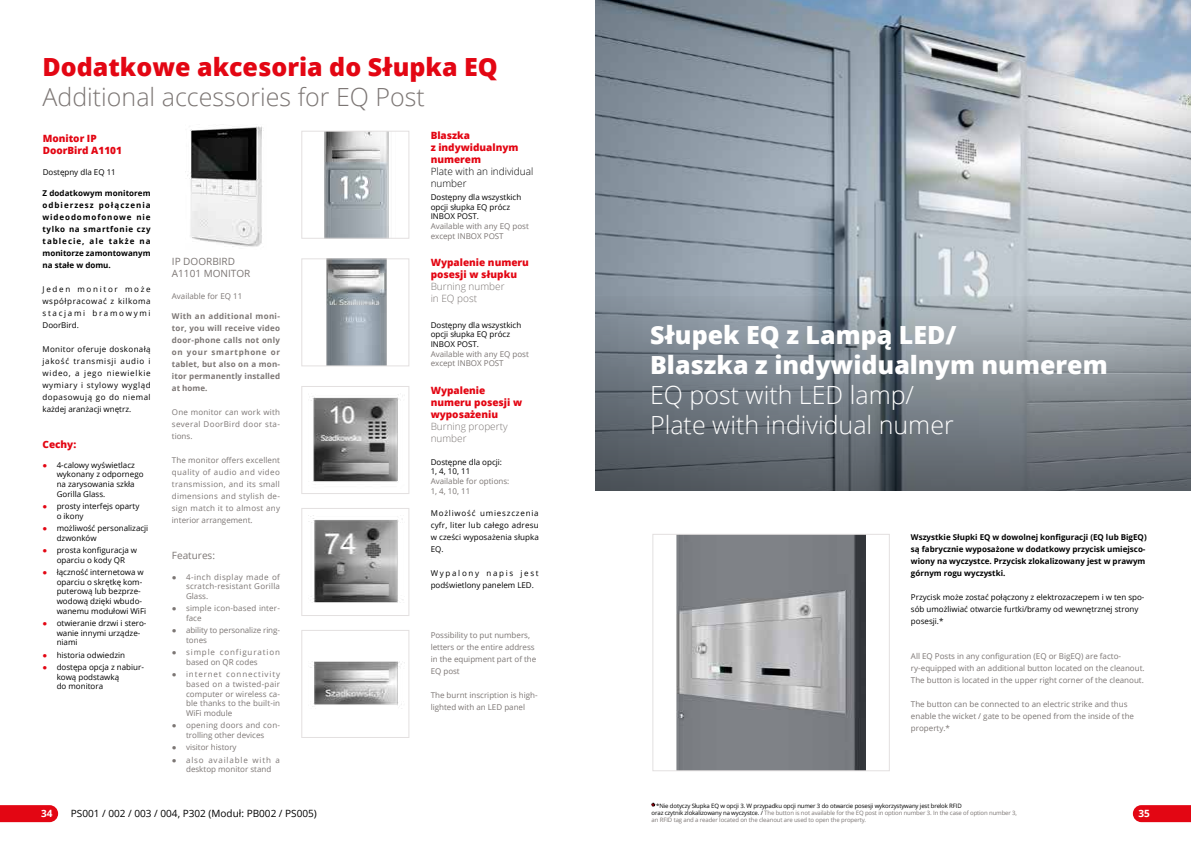
<style>
.page{position:relative;width:1191px;height:842px;background:#fff}
.page>*{position:absolute;margin:0;border:0;box-sizing:border-box;transform-origin:0 0}
.t1{font:800 25px/30px "Open Sans";color:#fff}
.t2{font:300 25px/30px "Open Sans";color:#fff}
.t3{font:300 25px "Open Sans";color:#7c7674}
.t4{font:800 25px "Open Sans";color:#e30613}
.t5{font:800 10px/12px "Open Sans";color:#e30613}
.t6{font:300 10px/12px "Open Sans";color:#7c7674}
.t7{font:10px "Open Sans";color:#000}
.t8{font:10px/12px "Open Sans";color:#7c7674}
.t9{font:300 10px/12px "Open Sans";color:#000}
.t10{font:700 10px "Open Sans";color:#fff}
.t11{font:8px/12px "Open Sans";color:#7c7674}
.t12{font:8px/9.6px "Open Sans";color:#000}
.t13{font:700 8px/12px "Open Sans";color:#000;text-align:justify}
.t14{font:700 8px/12px "Open Sans";letter-spacing:.015em;color:#7c7674;text-align:justify}
.t15{font:8px/9.6px "Open Sans";letter-spacing:.11em;color:#7c7674}
.t16{font:8px/9.6px "Open Sans";letter-spacing:.02em;color:#7c7674}
.t17{font:6px/7.2px "Open Sans";letter-spacing:-.02em;color:#7c7674}
.s1{font-family:"Arial";color:#e30613}
.s2{font-family:"Arial"}
.s3{color:#000}
</style>
<div class="page">
<img style="left:185px;top:126px;width:79px;height:121px">
<img style="left:324px;top:133px;width:65px;height:104px">
<div style="left:301px;top:131px;width:108px;height:108px;border:1px solid #e3e0e0"></div>
<img style="left:326px;top:260px;width:61px;height:104px">
<div style="left:301px;top:258px;width:108px;height:108px;border:1px solid #e3e0e0"></div>
<img style="left:311px;top:394px;width:90px;height:88px">
<div style="left:301px;top:386px;width:108px;height:108px;border:1px solid #e3e0e0"></div>
<img style="left:308px;top:515px;width:95px;height:88px">
<div style="left:301px;top:508px;width:108px;height:108px;border:1px solid #e3e0e0"></div>
<img style="left:310px;top:661px;width:95px;height:48px">
<div style="left:301px;top:630px;width:108px;height:108px;border:1px solid #e3e0e0"></div>
<img style="left:595px;top:0;width:596px;height:297px">
<svg style="left:595px;top:297px;width:596px;height:194px;background:#788088"></svg>
<img style="left:677px;top:536px;width:188px;height:233px">
<div style="left:652px;top:534px;width:237px;height:237px;border:1px solid #e3e0e0"></div>
<svg style="left:1132px;top:805px;width:59px;height:17px"></svg>
<svg style="left:0;top:805px;width:58px;height:17px"></svg>
<h1 class="t4" style="left:43px;top:48px;width:457px">Dodatkowe akcesoria do Słupka EQ</h1>
<h1 class="t3" style="left:43px;top:80px;width:384px">Additional accessories for EQ Post</h1>
<p class="t5" style="left:43px;top:131px;width:81px">Monitor IP<br>DoorBird A1101</p>
<p class="t12" style="left:43px;top:167px;width:75px">Dostępny dla EQ 11</p>
<p class="t13" style="left:43px;top:186px;width:110px">Z dodatkowym monitorem odbierzesz połączenia wideodomofonowe nie tylko na smartfonie czy tablecie, ale także na monitorze zamontowanym na stałe w domu.</p>
<p class="t12" style="left:43px;top:282px;width:110px;line-height:12px;text-align:justify">Jeden monitor może współpracować z kilkoma stacjami bramowymi DoorBird.</p>
<p class="t12" style="left:43px;top:342px;width:110px;line-height:12px;text-align:justify">Monitor oferuje doskonałą jakość transmisji audio i wideo, a jego niewielkie wymiary i stylowy wygląd dopasowują go do niemal każdej aranżacji wnętrz.</p>
<p class="t5" style="left:43px;top:437px;width:35px">Cechy:</p>
<p class="t12" style="left:57px;top:460px;width:88px;text-indent:-14px"><span class="s1">●</span> 4-calowy wyświetlacz wykonany z odpornego na zarysowania szkła<br>Gorilla Glass.</p>
<p class="t12" style="left:57px;top:501px;width:84px;text-indent:-14px"><span class="s1">●</span> prosty interfejs oparty o ikony</p>
<p class="t12" style="left:57px;top:523px;width:93px;text-indent:-14px"><span class="s1">●</span> możliwość personalizacji dzwonków</p>
<p class="t12" style="left:43px;top:545px;width:96px;text-align:center"><span class="s1">●</span> prosta konfiguracja w oparciu o kody QR</p>
<p class="t12" style="left:57px;top:567px;width:91px;text-indent:-14px"><span class="s1">●</span> łączność internetowa w oparciu o skrętkę kom&shy;puterową lub bezprze&shy;wodową dzięki wbudo&shy;wanemu modułowi WiFi</p>
<p class="t12" style="left:57px;top:618px;width:91px;text-indent:-14px"><span class="s1">●</span> otwieranie drzwi i stero&shy;wanie innymi urządze&shy;niami</p>
<p class="t12" style="left:43px;top:650px;width:84px"><span class="s1">●</span> historia odwiedzin</p>
<p class="t12" style="left:57px;top:662px;width:89px;text-indent:-14px"><span class="s1">●</span> dostępa opcja z nabiur&shy;kową podstawką<br>do monitora</p>
<p class="t8" style="left:172px;top:255px;width:80px">IP DOORBIRD<br>A1101 MONITOR</p>
<p class="t11" style="left:172px;top:290px;width:72px">Available for EQ 11</p>
<p class="t14" style="left:172px;top:310px;width:110px">With an additional moni&shy;tor, you will receive video door-phone calls not only on your smartphone or tablet, but also on a mon&shy;itor permanently installed at home.</p>
<p class="t11" style="left:172px;top:406px;width:110px;text-align:justify">One monitor can work with several DoorBird door sta&shy;tions.</p>
<p class="t11" style="left:172px;top:454px;width:110px;text-align:justify">The monitor offers excellent quality of audio and video transmission, and its small dimensions and stylish de&shy;sign match it to almost any interior arrangement.</p>
<p class="t8" style="left:172px;top:549px;width:45px">Features:</p>
<p class="t11" style="left:186px;top:572px;width:95px;line-height:9.6px;text-align:justify;text-indent:-14px"><span class="s2">●</span> 4-inch display made of scratch-resistant Gorilla Glass.</p>
<p class="t16" style="left:186px;top:603px;width:95px;text-indent:-14px"><span class="s2">●</span> simple icon-based inter&shy;face</p>
<p class="t11" style="left:186px;top:625px;width:95px;line-height:9.6px;text-indent:-14px"><span class="s2">●</span> ability to personalize ring&shy;tones</p>
<p class="t15" style="left:186px;top:647px;width:95px;text-indent:-14px"><span class="s2">●</span> simple configuration based on QR codes</p>
<p class="t11" style="left:186px;top:669px;width:95px;line-height:9.6px;text-align:justify;text-indent:-14px"><span class="s2">●</span> internet connectivity based on a twisted-pair computer or wireless ca&shy;ble thanks to the built-in WiFi module</p>
<p class="t11" style="left:172px;top:720px;width:110px;line-height:9.6px;text-align:center"><span class="s2">●</span> opening doors and con&shy;trolling other devices</p>
<p class="t11" style="left:172px;top:741px;width:66px"><span class="s2">●</span> visitor history</p>
<p class="t11" style="left:186px;top:755px;width:95px;line-height:9.6px;text-indent:-14px"><span class="s2">●</span> also available with a desktop monitor stand</p>
<p class="t5" style="left:431px;top:129px;width:89px">Blaszka<br>z indywidualnym numerem</p>
<p class="t9" style="left:431px;top:165px;width:104px">Plate with an individual number</p>
<p class="t12" style="left:431px;top:192px;width:92px">Dostępny dla wszystkich opcji słupka EQ prócz<br>INBOX POST.</p>
<p class="t11" style="left:431px;top:221px;width:100px;line-height:9.6px">Available with any EQ post except INBOX POST</p>
<p class="t5" style="left:431px;top:256px;width:100px">Wypalenie numeru posesji w słupku</p>
<p class="t6" style="left:431px;top:280px;width:75px">Burning number in EQ post</p>
<p class="t12" style="left:431px;top:320px;width:92px">Dostępny dla wszystkich opcji słupka EQ prócz<br>INBOX POST.</p>
<p class="t11" style="left:431px;top:349px;width:100px;line-height:9.6px">Available with any EQ post except INBOX POST</p>
<p class="t5" style="left:431px;top:384px;width:93px">Wypalenie numeru posesji w wyposażeniu</p>
<p class="t6" style="left:431px;top:420px;width:78px">Burning property number</p>
<p class="t12" style="left:431px;top:457px;width:73px">Dostępne dla opcji:<br>1, 4, 10, 11</p>
<p class="t11" style="left:431px;top:476px;width:80px;line-height:9.6px">Available for options:<br>1, 4, 10, 11</p>
<p class="t12" style="left:431px;top:507px;width:110px;line-height:12px;text-align:justify">Możliwość umieszczenia cyfr, liter lub całego adresu w cześci wyposażenia słupka EQ.</p>
<p class="t12" style="left:431px;top:567px;width:110px;line-height:12px">Wypalony napis jest podświetlony panelem LED.</p>
<p class="t11" style="left:431px;top:628px;width:107px">Possibility to put numbers, letters or the entire address in the equipment part of the<br>EQ post</p>
<p class="t11" style="left:431px;top:688px;width:108px">The burnt inscription is high&shy;lighted with an LED panel</p>
<h1 class="t1" style="left:650px;top:319px;width:459px">Słupek EQ z Lampą LED/<br>Blaszka z indywidualnym numerem</h1>
<h1 class="t2" style="left:650px;top:379px;width:305px">EQ post with LED lamp/<br>Plate with individual numer</h1>
<p class="t13" style="left:911px;top:531px;width:237px;text-align:left">Wszystkie Słupki EQ w dowolnej konfiguracji (EQ lub BigEQ) są fabrycznie wyposażone w dodatkowy przycisk umiejsco&shy;wiony na wyczystce. Przycisk zlokalizowany jest w prawym górnym rogu wyczystki.</p>
<p class="t12" style="left:911px;top:591px;width:235px;line-height:12px">Przycisk może zostać połączony z elektrozaczepem i w ten spo&shy;sób umożliwiać otwarcie furtki/bramy od wewnętrznej strony posesji.*</p>
<p class="t11" style="left:911px;top:649px;width:235px">All EQ Posts in any configuration (EQ or BigEQ) are facto&shy;ry-equipped with an additional button located on the cleanout.<br>The button is located in the upper right corner of the cleanout.</p>
<p class="t11" style="left:911px;top:697px;width:225px">The button can be connected to an electric strike and thus enable the wicket / gate to be opened from the inside of the property.*</p>
<p class="t17" style="left:651px;top:802px;width:367px"><span class="s3">* *Nie dotyczy Słupka EQ w opcji 3. W przypadku opcji numer 3 do otwarcie posesji wykorzystywany jest brelok RFID<br>oraz czytnik zlokalizowany na wyczystce. /</span> The button is not available for the EQ post in option number 3. In the case of option number 3, an RFID tag and a reader located on the cleanout are used to open the property.</p>
<p class="t10" style="left:41px;top:807px;width:13px">34</p>
<p class="t7" style="left:71px;top:807px;width:247px">PS001 / 002 / 003 / 004, P302 (Moduł: PB002 / PS005)</p>
<p class="t10" style="left:1138px;top:807px;width:13px">35</p>
</div>
